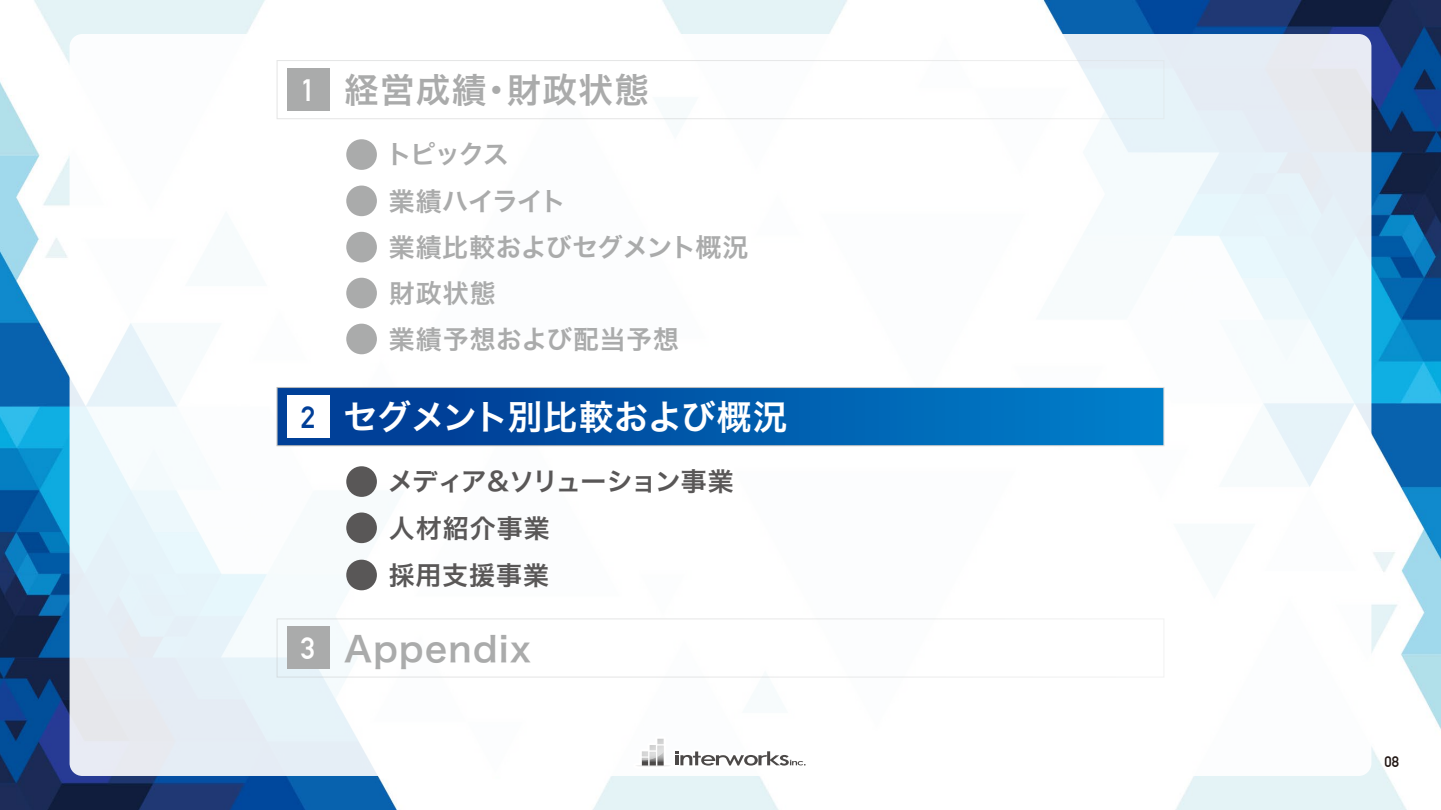
<style>
.page{position:relative;width:1441px;height:810px;background:#fff}
.page>*{position:absolute;margin:0;border:0;box-sizing:border-box;transform-origin:0 0}
.t1{font:34.5px "Hira Kaku Std W6";letter-spacing:.04em;color:#aaabab}
.t2{font:34.5px "Hira Kaku Std W6";letter-spacing:-.02em;color:#fff}
.t3{font:25.95px/46.3px "Hira Kaku Std W6";letter-spacing:.015em;color:#aaabab}
.t4{font:25.95px/47.1px "Hira Kaku Std W6";letter-spacing:.025em;color:#595757}
.t5{font:700 15px "DIN Alternate";color:#211613}
.s1{font-family:"DIN Alternate";font-weight:700;font-size:30.3px;color:#fff}
.s2{font-family:"DIN Alternate";font-weight:700;font-size:30.3px;color:#003f98}
</style>
<div class="page">
<img style="left:0;top:0;width:1440px;height:810px">
<div style="left:70px;top:34px;width:1301px;height:742px;background:#fff;border-radius:13px"></div>
<div style="left:633px;top:762px;width:40px;height:7px;border:5px solid #fff;border-radius:50%"></div>
<svg style="left:674px;top:749px;width:138px;height:61px"></svg>
<hr style="left:635px;top:765px;width:36px;height:2px;background:#efefef;border-radius:50%">
<svg style="left:637px;top:738px;width:31px;height:31px"></svg>
<div style="left:277px;top:388px;width:886px;height:58px;background:linear-gradient(to right,#023790,#007ec9)"></div>
<div style="left:276px;top:60px;width:888px;height:59px;border:1px solid #fff"></div>
<div style="left:287px;top:69px;width:42px;height:42px;background:#aaabab"></div>
<div style="left:346px;top:139px;width:31px;height:31px;background:#aaabab;border-radius:15px"></div>
<div style="left:346px;top:186px;width:31px;height:30px;background:#aaabab;border-radius:15px"></div>
<div style="left:346px;top:232px;width:31px;height:30px;background:#aaabab;border-radius:15px"></div>
<div style="left:346px;top:278px;width:31px;height:30px;background:#aaabab;border-radius:15px"></div>
<div style="left:346px;top:324px;width:31px;height:30px;background:#aaabab;border-radius:15px"></div>
<div style="left:346px;top:466px;width:31px;height:31px;background:#595757;border-radius:15px"></div>
<div style="left:346px;top:513px;width:31px;height:30px;background:#595757;border-radius:15px"></div>
<div style="left:346px;top:560px;width:31px;height:30px;background:#595757;border-radius:15px"></div>
<div style="left:287px;top:396px;width:42px;height:42px;background:#fff"></div>
<div style="left:276px;top:618px;width:888px;height:60px;border:1px solid #fff"></div>
<div style="left:287px;top:627px;width:42px;height:42px;background:#aaabab"></div>
<h1 class="t1" style="left:301px;top:64px;width:350px"><span class="s1">1</span> 経営成績・財政状態</h1>
<p class="t3" style="left:386px;top:131px;width:363px">トピックス<br>業績ハイライト<br>業績比較およびセグメント概況財政状態<br>業績予想および配当予想</p>
<h1 class="t2" style="left:301px;top:391px;width:488px"><span class="s2">2</span> セグメント別比較および概況</h1>
<p class="t4" style="left:388px;top:458px;width:347px">メディア&amp;ソリューション事業人材紹介事業<br>採用支援事業</p>
<h1 class="t1" style="left:301px;top:622px;width:232px"><span class="s1">3</span> Appendix</h1>
<p class="t5" style="left:1384px;top:751px;width:16px">08</p>
</div>
